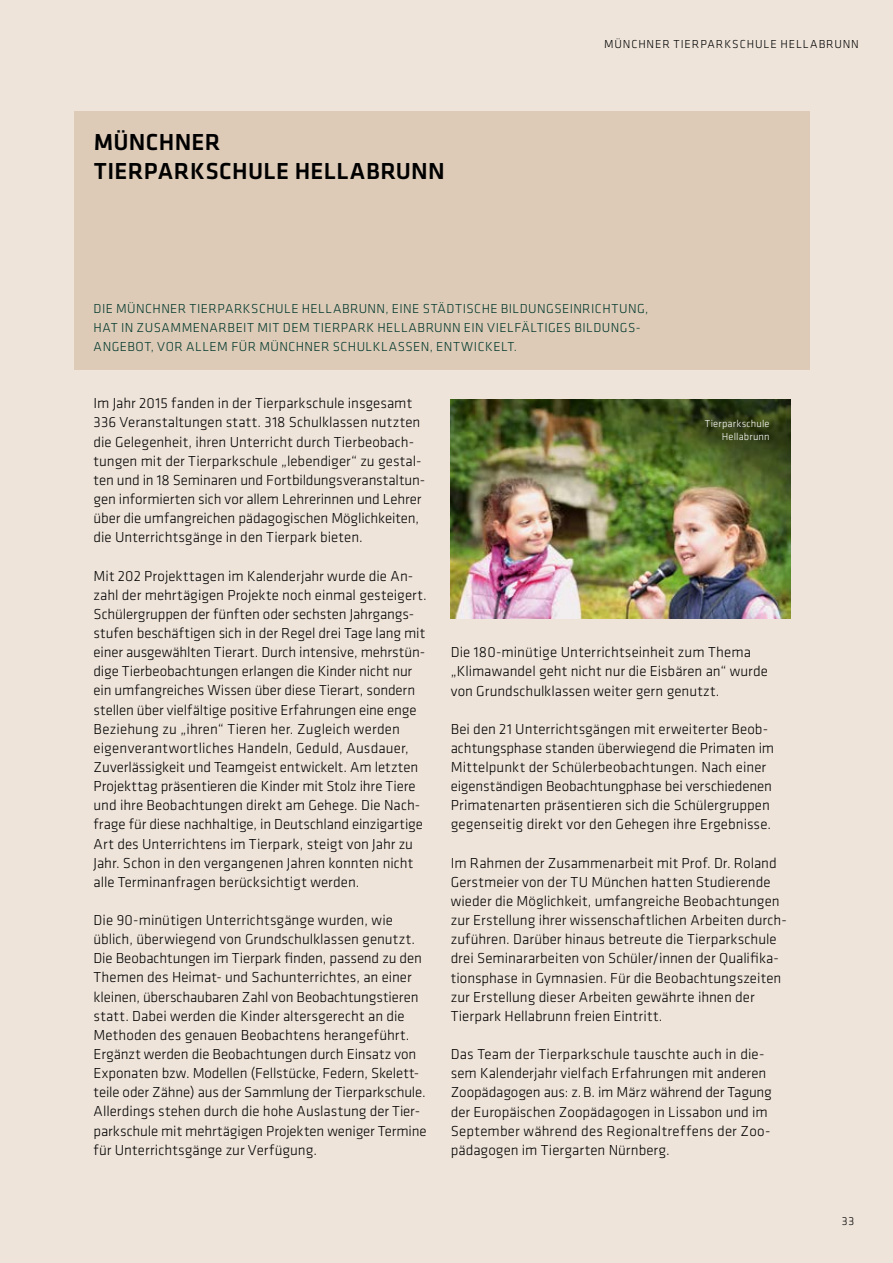
<style>
.page{position:relative;width:893px;height:1263px;background:#eee4da}
.page>*{position:absolute;margin:0;border:0;box-sizing:border-box;transform-origin:0 0}
.t1{font:500 24px/28.7px "Klavika";letter-spacing:.01em;color:#000}
.t2{font:300 15px/19.2px "Klavika";color:#000}
.t3{font:300 13.5px/19.2px "Klavika";letter-spacing:.03em;color:#00372a}
.t4{font:300 12px "Klavika";letter-spacing:.07em;color:#000}
.t5{font:300 10.5px/12.6px "Klavika";letter-spacing:.015em;color:#fff;text-align:right}
</style>
<div class="page">
<div style="left:74px;top:112px;width:736px;height:258px;background:#ddcbb8"></div>
<img style="left:451px;top:399px;width:339px;height:220px">
<h1 class="t1" style="left:94px;top:128px;width:353px">MÜNCHNER<br>TIERPARKSCHULE HELLABRUNN</h1>
<p class="t4" style="left:604px;top:38px;width:256px">MÜNCHNER TIERPARKSCHULE HELLABRUNN</p>
<p class="t3" style="left:94px;top:299px;width:556px">DIE MÜNCHNER TIERPARKSCHULE HELLABRUNN, EINE STÄDTISCHE BILDUNGSEINRICHTUNG,<br>HAT IN ZUSAMMENARBEIT MIT DEM TIERPARK HELLABRUNN EIN VIELFÄLTIGES BILDUNGS-<br>ANGEBOT, VOR ALLEM FÜR MÜNCHNER SCHULKLASSEN, ENTWICKELT.</p>
<p class="t2" style="left:94px;top:394px;width:333px">Im Jahr 2015 fanden in der Tierparkschule insgesamt 336 Veranstaltungen statt. 318 Schulklassen nutzten die Gelegenheit, ihren Unterricht durch Tierbeobach&shy;tungen mit der Tierparkschule „lebendiger“ zu gestal&shy;ten und in 18 Seminaren und Fortbildungsveranstaltun&shy;gen informierten sich vor allem Lehrerinnen und Lehrer über die umfangreichen pädagogischen Möglichkeiten, die Unterrichtsgänge in den Tierpark bieten.</p>
<p class="t2" style="left:94px;top:566px;width:335px">Mit 202 Projekttagen im Kalenderjahr wurde die An&shy;zahl der mehrtägigen Projekte noch einmal gesteigert.<br>Schülergruppen der fünften oder sechsten Jahrgangs&shy;stufen beschäftigen sich in der Regel drei Tage lang mit einer ausgewählten Tierart. Durch intensive, mehrstün&shy;dige Tierbeobachtungen erlangen die Kinder nicht nur ein umfangreiches Wissen über diese Tierart, sondern stellen über vielfältige positive Erfahrungen eine enge Beziehung zu „ihren“ Tieren her. Zugleich werden eigenverantwortliches Handeln, Geduld, Ausdauer, Zuverlässigkeit und Teamgeist entwickelt. Am letzten Projekttag präsentieren die Kinder mit Stolz ihre Tiere und ihre Beobachtungen direkt am Gehege. Die Nach&shy;frage für diese nachhaltige, in Deutschland einzigartige Art des Unterrichtens im Tierpark, steigt von Jahr zu Jahr. Schon in den vergangenen Jahren konnten nicht alle Terminanfragen berücksichtigt werden.</p>
<p class="t2" style="left:94px;top:911px;width:335px">Die 90-minütigen Unterrichtsgänge wurden, wie üblich, überwiegend von Grundschulklassen genutzt.<br>Die Beobachtungen im Tierpark finden, passend zu den Themen des Heimat- und Sachunterrichtes, an einer kleinen, überschaubaren Zahl von Beobachtungstieren statt. Dabei werden die Kinder altersgerecht an die Methoden des genauen Beobachtens herangeführt.<br>Ergänzt werden die Beobachtungen durch Einsatz von Exponaten bzw. Modellen (Fellstücke, Federn, Skelett&shy;teile oder Zähne) aus der Sammlung der Tierparkschule.<br>Allerdings stehen durch die hohe Auslastung der Tier&shy;parkschule mit mehrtägigen Projekten weniger Termine für Unterrichtsgänge zur Verfügung.</p>
<p class="t5" style="left:705px;top:418px;width:66px">Tierparkschule<br>Hellabrunn</p>
<p class="t2" style="left:451px;top:643px;width:319px">Die 180-minütige Unterrichtseinheit zum Thema „Klimawandel geht nicht nur die Eisbären an“ wurde von Grundschulklassen weiter gern genutzt.</p>
<p class="t2" style="left:451px;top:719px;width:325px">Bei den 21 Unterrichtsgängen mit erweiterter Beob&shy;achtungsphase standen überwiegend die Primaten im Mittelpunkt der Schülerbeobachtungen. Nach einer eigenständigen Beobachtungphase bei verschiedenen Primatenarten präsentieren sich die Schülergruppen gegenseitig direkt vor den Gehegen ihre Ergebnisse.</p>
<p class="t2" style="left:451px;top:853px;width:338px">Im Rahmen der Zusammenarbeit mit Prof. Dr. Roland Gerstmeier von der TU München hatten Studierende wieder die Möglichkeit, umfangreiche Beobachtungen zur Erstellung ihrer wissenschaftlichen Arbeiten durch&shy;zuführen. Darüber hinaus betreute die Tierparkschule drei Seminararbeiten von Schüler/innen der Qualifika&shy;tionsphase in Gymnasien. Für die Beobachtungszeiten zur Erstellung dieser Arbeiten gewährte ihnen der Tierpark Hellabrunn freien Eintritt.</p>
<p class="t2" style="left:451px;top:1045px;width:323px">Das Team der Tierparkschule tauschte auch in die&shy;sem Kalenderjahr vielfach Erfahrungen mit anderen Zoopädagogen aus: z.B. im März während der Tagung der Europäischen Zoopädagogen in Lissabon und im September während des Regionaltreffens der Zoo&shy;pädagogen im Tiergarten Nürnberg.</p>
<p class="t4" style="left:842px;top:1214px;width:14px">33</p>
</div>
